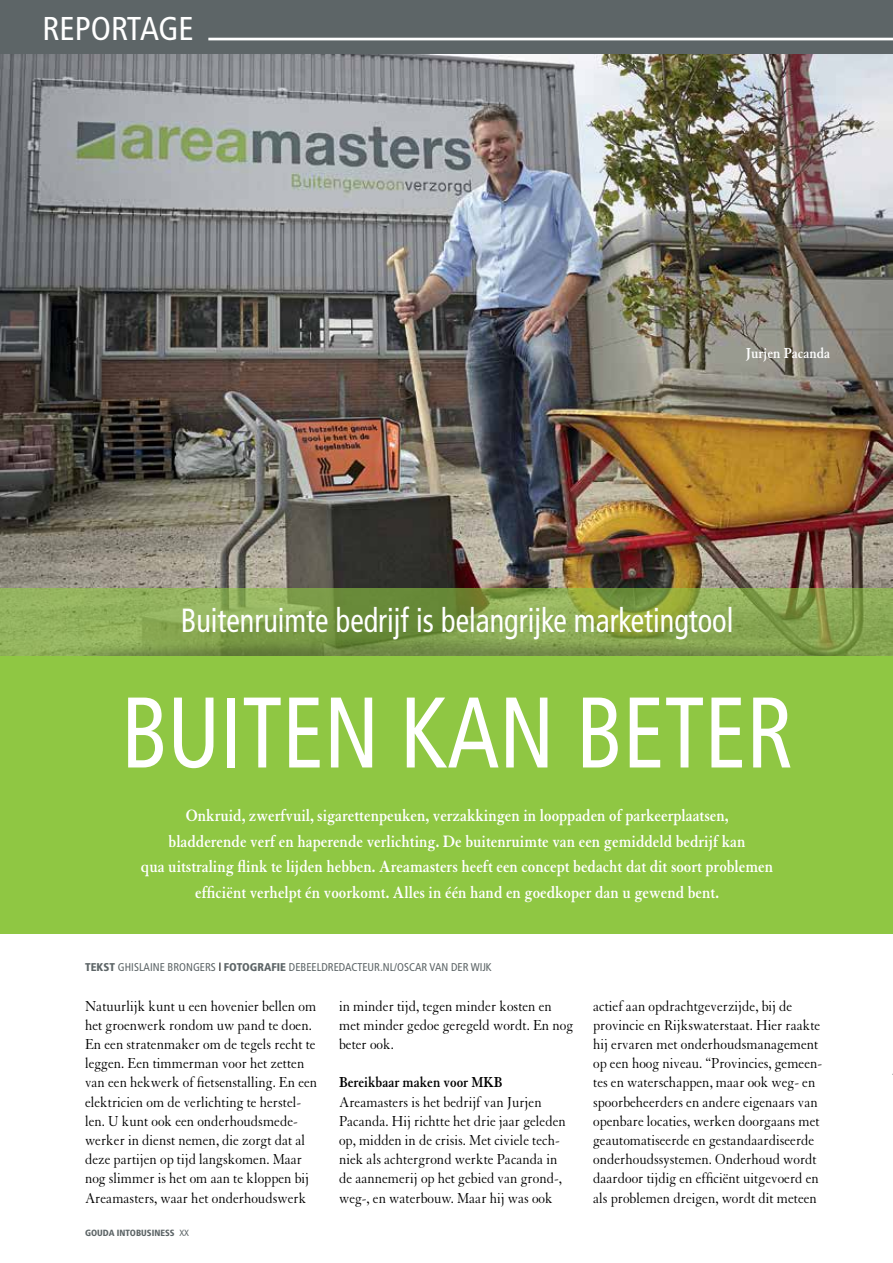
<style>
.page{position:relative;width:893px;height:1263px;background:#fff}
.page>*{position:absolute;margin:0;border:0;box-sizing:border-box;transform-origin:0 0}
.t1{font:condensed 100.05px "Frutiger LT Std";color:#fff;scale:.9 1}
.t2{font:condensed 33.45px "Frutiger LT Std";color:#fff;scale:.9 1}
.t3{font:condensed 33px "Frutiger LT Std";color:#fff}
.t4{font:700 18px/25.5px "Granjon LT Std";color:#fff;text-align:center;scale:.9 1}
.t5{font:15.75px/19.2px "Granjon LT Std";color:#000;scale:.9 1}
.t6{font:700 15.75px "Granjon LT Std";color:#000;scale:.9 1}
.t7{font:700 15.75px "Granjon LT Std";color:#fff;scale:.9 1}
.t8{font:condensed 11.25px "Frutiger LT Std";color:#5d6567}
.t9{font:900 condensed 9px "Frutiger LT Std";color:#5d6567}
.s1{font-weight:900}
.s2{color:#000}
.s3{font-weight:400}
</style>
<div class="page">
<img style="left:0;top:53px;width:893px;height:535px">
<div style="left:0;top:0;width:893px;height:53px;background:#5d6567"></div>
<hr style="left:208px;top:38px;width:685px;height:2px;background:#fff">
<svg style="left:0;top:588px;width:893px;height:68px;background:#86a44e"></svg>
<div style="left:77px;top:637px;width:760px;height:43px;background:#000;opacity:.25"></div>
<div style="left:0;top:656px;width:893px;height:278px;background:#8fc743"></div>
<h3 class="t3" style="left:43px;top:10px;width:153px">REPORTAGE</h3>
<p class="t7" style="left:746px;top:344px;width:95px">Jurjen Pacanda</p>
<h2 class="t2" style="left:181px;top:601px;width:616px">BUITENRUIMTE BEDRIJF IS BELANGRIJKE MARKETINGTOOL</h2>
<h1 class="t1" style="left:121px;top:674px;width:152px">BUITEN</h1>
<h1 class="t1" style="left:401px;top:674px;width:242px">KAN BETER</h1>
<p class="t4" style="left:141px;top:803px;width:704px">Onkruid, zwerfvuil, sigarettenpeuken, verzakkingen in looppaden of parkeerplaatsen,<br>bladderende verf en haperende verlichting. De buitenruimte van een gemiddeld bedrijf kan<br>qua uitstraling flink te lijden hebben. Areamasters heeft een concept bedacht dat dit soort problemen efficiënt verhelpt én voorkomt. Alles in één hand en goedkoper dan u gewend bent.</p>
<p class="t8" style="left:85px;top:960px;width:228px"><span class="s1">TEKST</span> GHISLAINE BRONGERS <span class="s2">L</span> <span class="s1">FOTOGRAFIE</span> DEBEELDREDA</p>
<p class="t8" style="left:351px;top:960px;width:107px">CTE UR.NL/OSCAR VAN DER</p>
<p class="t8" style="left:471px;top:960px;width:23px">WIJK</p>
<p class="t5" style="left:85px;top:996px;width:260px">Natuurlijk kunt u een hovenier bellen om het groenwerk rondom uw pand te doen.<br>En een stratenmaker om de tegels recht te leggen. Een timmerman voor het zetten van een hekwerk of fietsenstalling. En een elektricien om de verlichting te herstel&shy;len. U kunt ook een onderhoudsmede&shy;werker in dienst nemen, die zorgt dat al deze partijen op tijd langskomen. Maar nog slimmer is het om aan te kloppen bij Areamasters, waar het onderhoudswerk</p>
<p class="t5" style="left:339px;top:996px;width:262px">in minder tijd, tegen minder kosten en met minder gedoe geregeld wordt. En nog beter ook.</p>
<p class="t6" style="left:339px;top:1074px;width:183px">Bereikbaar maken voor MKB</p>
<p class="t5" style="left:339px;top:1092px;width:253px">Areamasters is het bedrijf van Jurjen Pacanda. Hij richtte het drie jaar geleden op, midden in de crisis. Met civiele tech&shy;niek als achtergrond werkte Pacanda in de aannemerij op het gebied van grond-, weg-, en waterbouw. Maar hij was ook</p>
<p class="t9" style="left:85px;top:1227px;width:106px">GOUDA INTOBUSINESS <span class="s3">XX</span></p>
<p class="t5" style="left:593px;top:996px;width:256px">actief aan opdrachtgeverzijde, bij de provincie en Rijkswaterstaat. Hier raakte hij ervaren met onderhoudsmanagement op een hoog niveau. “Provincies, gemeen&shy;tes en waterschappen, maar ook weg- en spoorbeheerders en andere eigenaars van openbare locaties, werken doorgaans met geautomatiseerde en gestandaardiseerde onderhoudssystemen. Onderhoud wordt daardoor tijdig en efficiënt uitgevoerd en als problemen dreigen, wordt dit meteen</p>
</div>
